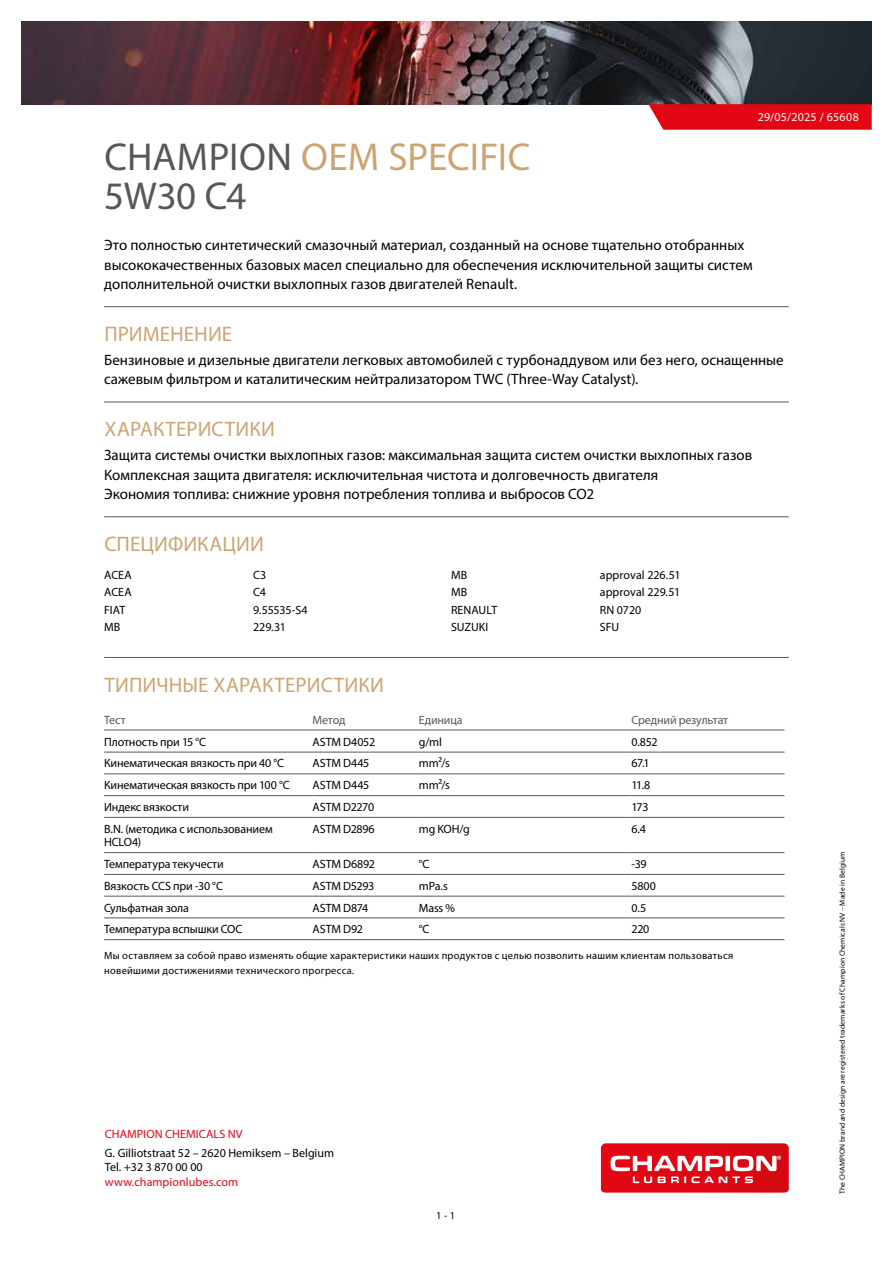
<style>
.page{position:relative;width:893px;height:1263px;background:#fff}
.page>*{position:absolute;margin:0;border:0;box-sizing:border-box;transform-origin:0 0}
.t1{font:39px/39px "Myriad Pro";color:#575756}
.t2{font:21px "Myriad Pro";letter-spacing:.005em;color:#cca472}
.t3{font:15px/19.5px "Myriad Pro";color:#000}
.t4{font:12px/14.4px "Myriad Pro";letter-spacing:-.01em;color:#000}
.t5{font:12px "Myriad Pro";letter-spacing:.01em;color:#e30613}
.t6{font:12px "Myriad Pro";letter-spacing:-.015em;color:#575756}
.t7{font:12px "Myriad Pro";letter-spacing:.02em;color:#fff}
.t8{font:10.5px/15px "Myriad Pro";letter-spacing:.025em;color:#000}
.t9{font:7.5px "Myriad Pro";letter-spacing:.02em;color:#000}
.s1{color:#cca472}
</style>
<div class="page">
<svg style="left:601px;top:1143px;width:188px;height:49px;background:#e43740"></svg>
<img style="left:21px;top:21px;width:851px;height:83px">
<svg style="left:648px;top:104px;width:224px;height:26px;background:#e3121e"></svg>
<hr style="left:104px;top:306px;width:685px;height:1px;background:#575756">
<hr style="left:104px;top:402px;width:685px;height:1px;background:#575756">
<hr style="left:104px;top:516px;width:685px;height:1px;background:#575756">
<hr style="left:104px;top:657px;width:685px;height:1px;background:#575756">
<hr style="left:104px;top:730px;width:209px;height:1px;background:#575756">
<hr style="left:313px;top:730px;width:106px;height:1px;background:#575756">
<hr style="left:419px;top:730px;width:212px;height:1px;background:#575756">
<hr style="left:631px;top:730px;width:153px;height:1px;background:#575756">
<hr style="left:104px;top:752px;width:209px;height:1px;background:#575756">
<hr style="left:313px;top:752px;width:106px;height:1px;background:#575756">
<hr style="left:419px;top:752px;width:212px;height:1px;background:#575756">
<hr style="left:631px;top:752px;width:153px;height:1px;background:#575756">
<hr style="left:104px;top:773px;width:209px;height:1px;background:#575756">
<hr style="left:313px;top:773px;width:106px;height:1px;background:#575756">
<hr style="left:419px;top:773px;width:212px;height:1px;background:#575756">
<hr style="left:631px;top:773px;width:153px;height:1px;background:#575756">
<hr style="left:104px;top:795px;width:209px;height:1px;background:#575756">
<hr style="left:313px;top:795px;width:106px;height:1px;background:#575756">
<hr style="left:419px;top:795px;width:212px;height:1px;background:#575756">
<hr style="left:631px;top:795px;width:153px;height:1px;background:#575756">
<hr style="left:104px;top:817px;width:209px;height:1px;background:#575756">
<hr style="left:313px;top:817px;width:106px;height:1px;background:#575756">
<hr style="left:419px;top:817px;width:212px;height:1px;background:#575756">
<hr style="left:631px;top:817px;width:153px;height:1px;background:#575756">
<hr style="left:104px;top:852px;width:209px;height:1px;background:#575756">
<hr style="left:313px;top:852px;width:106px;height:1px;background:#575756">
<hr style="left:419px;top:852px;width:212px;height:1px;background:#575756">
<hr style="left:631px;top:852px;width:153px;height:1px;background:#575756">
<hr style="left:104px;top:874px;width:209px;height:1px;background:#575756">
<hr style="left:313px;top:874px;width:106px;height:1px;background:#575756">
<hr style="left:419px;top:874px;width:212px;height:1px;background:#575756">
<hr style="left:631px;top:874px;width:153px;height:1px;background:#575756">
<hr style="left:104px;top:896px;width:209px;height:1px;background:#575756">
<hr style="left:313px;top:896px;width:106px;height:1px;background:#575756">
<hr style="left:419px;top:896px;width:212px;height:1px;background:#575756">
<hr style="left:631px;top:896px;width:153px;height:1px;background:#575756">
<hr style="left:104px;top:917px;width:209px;height:1px;background:#575756">
<hr style="left:313px;top:917px;width:106px;height:1px;background:#575756">
<hr style="left:419px;top:917px;width:212px;height:1px;background:#575756">
<hr style="left:631px;top:917px;width:153px;height:1px;background:#575756">
<hr style="left:104px;top:939px;width:209px;height:1px;background:#575756">
<hr style="left:313px;top:939px;width:106px;height:1px;background:#575756">
<hr style="left:419px;top:939px;width:212px;height:1px;background:#575756">
<hr style="left:631px;top:939px;width:153px;height:1px;background:#575756">
<p class="t7" style="left:758px;top:110px;width:103px">29/05/2025 / 65608</p>
<h1 class="t1" style="left:104px;top:137px;width:428px">CHAMPION <span class="s1">OEM SPECIFIC<br></span>5W30 C4</h1>
<p class="t3" style="left:104px;top:235px;width:650px">Это полностью синтетический смазочный материал, созданный на основе тщательно отобранных высококачественных базовых масел специально для обеспечения исключительной защиты систем дополнительной очистки выхлопных газов двигателей Renault.</p>
<h2 class="t2" style="left:104px;top:321px;width:129px">ПРИМЕНЕНИЕ</h2>
<p class="t3" style="left:104px;top:350px;width:681px">Бензиновые и дизельные двигатели легковых автомобилей с турбонаддувом или без него, оснащенные сажевым фильтром и каталитическим нейтрализатором TWC (Three-Way Catalyst).</p>
<h2 class="t2" style="left:104px;top:416px;width:172px">ХАРАКТЕРИСТИКИ</h2>
<p class="t3" style="left:104px;top:445px;width:650px">Защита системы очистки выхлопных газов: максимальная защита систем очистки выхлопных газов<br>Комплексная защита двигателя: исключительная чистота и долговечность двигателя<br>Экономия топлива: снижние уровня потребления топлива и выбросов CO2</p>
<h2 class="t2" style="left:104px;top:531px;width:161px">СПЕЦИФИКАЦИИ</h2>
<p class="t4" style="left:104px;top:567px;width:29px">ACEA</p>
<p class="t4" style="left:253px;top:567px;width:15px">C3</p>
<p class="t4" style="left:104px;top:585px;width:29px">ACEA</p>
<p class="t4" style="left:253px;top:585px;width:14px">C4</p>
<p class="t4" style="left:104px;top:602px;width:23px">FIAT</p>
<p class="t4" style="left:253px;top:602px;width:56px">9.55535-S4</p>
<p class="t4" style="left:104px;top:620px;width:18px">MB</p>
<p class="t4" style="left:253px;top:620px;width:34px">229.31</p>
<p class="t4" style="left:451px;top:567px;width:18px">MB</p>
<p class="t4" style="left:600px;top:567px;width:82px">approval 226.51</p>
<p class="t4" style="left:451px;top:585px;width:18px">MB</p>
<p class="t4" style="left:600px;top:585px;width:82px">approval 229.51</p>
<p class="t4" style="left:451px;top:602px;width:48px">RENAULT</p>
<p class="t4" style="left:600px;top:602px;width:43px">RN 0720</p>
<p class="t4" style="left:451px;top:620px;width:39px">SUZUKI</p>
<p class="t4" style="left:600px;top:620px;width:21px">SFU</p>
<h2 class="t2" style="left:104px;top:672px;width:281px">ТИПИЧНЫЕ ХАРАКТЕРИСТИКИ</h2>
<p class="t6" style="left:104px;top:712px;width:23px">Тест</p>
<p class="t6" style="left:313px;top:712px;width:34px">Метод</p>
<p class="t6" style="left:419px;top:712px;width:45px">Единица</p>
<p class="t6" style="left:631px;top:712px;width:98px">Средний результат</p>
<p class="t4" style="left:104px;top:734px;width:103px">Плотность при 15 °C</p>
<p class="t4" style="left:313px;top:734px;width:64px">ASTM D4052</p>
<p class="t4" style="left:419px;top:734px;width:25px">g/ml</p>
<p class="t4" style="left:631px;top:734px;width:28px">0.852</p>
<p class="t4" style="left:104px;top:756px;width:182px">Кинематическая вязкость при 40 °C</p>
<p class="t4" style="left:313px;top:756px;width:58px">ASTM D445</p>
<p class="t4" style="left:419px;top:756px;width:32px">mm²/s</p>
<p class="t4" style="left:631px;top:756px;width:20px">67.1</p>
<p class="t4" style="left:104px;top:778px;width:187px">Кинематическая вязкость при 100 °C</p>
<p class="t4" style="left:313px;top:778px;width:58px">ASTM D445</p>
<p class="t4" style="left:419px;top:778px;width:32px">mm²/s</p>
<p class="t4" style="left:631px;top:778px;width:20px">11.8</p>
<p class="t4" style="left:104px;top:799px;width:86px">Индекс вязкости</p>
<p class="t4" style="left:313px;top:799px;width:63px">ASTM D2270</p>
<p class="t4" style="left:631px;top:799px;width:19px">173</p>
<p class="t4" style="left:104px;top:822px;width:170px;line-height:13.5px">B.N. (методика с использованием<br>HCLO4)</p>
<p class="t4" style="left:313px;top:821px;width:64px">ASTM D2896</p>
<p class="t4" style="left:419px;top:821px;width:52px">mg KOH/g</p>
<p class="t4" style="left:631px;top:821px;width:16px">6.4</p>
<p class="t4" style="left:104px;top:857px;width:121px">Температура текучести</p>
<p class="t4" style="left:313px;top:857px;width:64px">ASTM D6892</p>
<p class="t4" style="left:419px;top:857px;width:12px">°C</p>
<p class="t4" style="left:631px;top:857px;width:17px">-39</p>
<p class="t4" style="left:104px;top:878px;width:120px">Вязкость CCS при -30 °C</p>
<p class="t4" style="left:313px;top:878px;width:63px">ASTM D5293</p>
<p class="t4" style="left:419px;top:878px;width:30px">mPa.s</p>
<p class="t4" style="left:631px;top:878px;width:26px">5800</p>
<p class="t4" style="left:104px;top:900px;width:86px">Сульфатная зола</p>
<p class="t4" style="left:313px;top:900px;width:57px">ASTM D874</p>
<p class="t4" style="left:419px;top:900px;width:38px">Mass %</p>
<p class="t4" style="left:631px;top:900px;width:16px">0.5</p>
<p class="t4" style="left:104px;top:922px;width:140px">Температура вспышки COC</p>
<p class="t4" style="left:313px;top:922px;width:52px">ASTM D92</p>
<p class="t4" style="left:419px;top:922px;width:12px">°C</p>
<p class="t4" style="left:631px;top:922px;width:19px">220</p>
<p class="t8" style="left:104px;top:948px;width:631px">Мы оставляем за собой право изменять общие характеристики наших продуктов с целью позволить нашим клиентам пользоваться новейшими достижениями технического прогресса.</p>
<p class="t5" style="left:105px;top:1126px;width:139px">CHAMPION CHEMICALS NV</p>
<p class="t4" style="left:105px;top:1145px;width:231px">G. Gilliotstraat 52 – 2620 Hemiksem – Belgium<br>Tel. +32 3 870 00 00</p>
<p class="t5" style="left:105px;top:1174px;width:135px">www.championlubes.com</p>
<p class="t8" style="left:436px;top:1208px;width:20px">1 - 1</p>
<p class="t9" style="left:838px;top:1194px;width:344px;rotate:-90deg">The CHAMPION brand and design are registered trademarks of Champion Chemicals NV – Made in Belgium</p>
</div>
